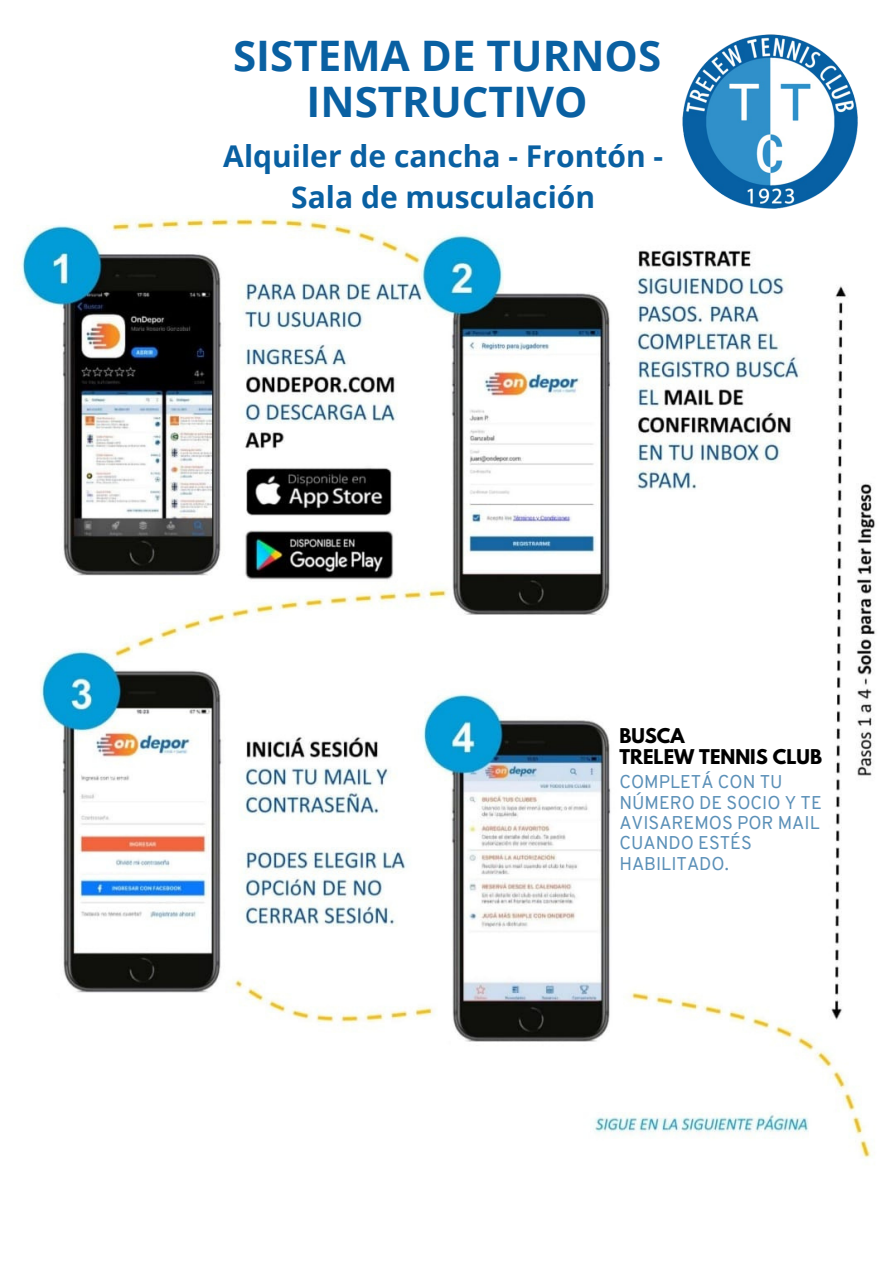
<style>
.page{position:relative;width:894px;height:1264px;background:#fff}
.page>*{position:absolute;margin:0;border:0;box-sizing:border-box;transform-origin:0 0}
.t1{font:700 42px "Open Sans";color:#0960a2}
.t2{font:700 30px "Open Sans";color:#0960a2}
.t3{font:18px/20.2px "Overpass";color:#5b90b8}
.t4{font:700 18px "League Spartan";color:#000}
</style>
<div class="page">
<img style="left:21px;top:217px;width:854px;height:941px">
<img style="left:682px;top:34px;width:176px;height:175px">
<div style="left:624px;top:492px;width:197px;height:232px;background:#fff"></div>
<div style="left:619px;top:719px;width:197px;height:260px;background:#fff"></div>
<p class="t1" style="left:233px;top:26px;width:429px">SISTEMA DE TURNOS</p>
<p class="t1" style="left:306px;top:72px;width:282px">INSTRUCTIVO</p>
<p class="t2" style="left:223px;top:135px;width:441px">Alquiler de cancha - Frontón -</p>
<p class="t2" style="left:291px;top:176px;width:305px">Sala de musculación</p>
<p class="t4" style="left:619px;top:727px;width:67px">BUSCA</p>
<p class="t4" style="left:619px;top:747px;width:204px">TRELEW TENNIS CLUB</p>
<p class="t3" style="left:619px;top:773px;width:204px">COMPLETÁ CON TU<br>NÚMERO DE SOCIO Y TE<br>AVISAREMOS POR MAIL<br>CUANDO ESTÉS<br>HABILITADO.</p>
</div>
